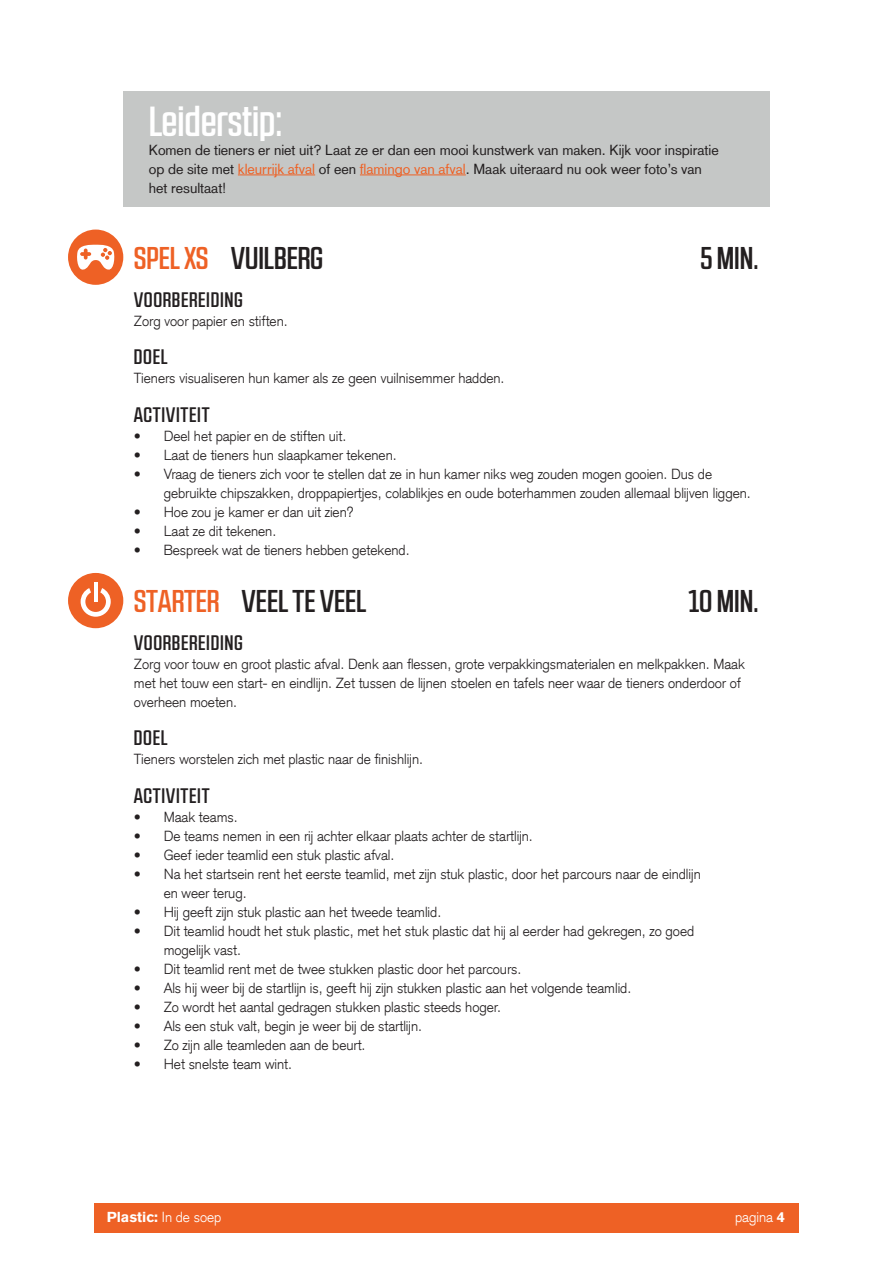
<style>
.page{position:relative;width:893px;height:1263px;background:#fff}
.page>*{position:absolute;margin:0;border:0;box-sizing:border-box;transform-origin:0 0}
.LEIDERSTIP{font:500 42px "RB No 2.1 a";color:#fff}
.onderdeel_kop{font:500 31.5px "RB No 2.1 a";color:#231f20}
.tussenkop{font:500 21px "RB No 2.1 a";letter-spacing:.03em;color:#231f20}
.broodtekst{font:300 14.25px/19px "Basic Commercial LT Com";letter-spacing:-.005em;color:#231f20}
.LEIDERSTIP_tekst{font:14.25px/19px "Basic Commercial LT Com";letter-spacing:-.005em;color:#231f20}
.t1{font:900 14.25px "Basic Commercial LT Com";letter-spacing:-.005em;color:#fff}
.t2{font:300 14.25px "Basic Commercial LT Com";letter-spacing:-.005em;color:#fff}
.s1{color:#ee6125}
.s2{font-weight:300}
.s3{font-weight:900}
</style>
<div class="page">
<div style="left:94px;top:1203px;width:705px;height:30px;background:#ee6125"></div>
<div style="left:123px;top:91px;width:647px;height:64px;background:#c5c7c6"></div>
<div style="left:123px;top:153px;width:647px;height:54px;background:#c5c7c6"></div>
<hr style="left:238px;top:175px;width:77px;height:1px;background:#ee6125">
<hr style="left:360px;top:175px;width:106px;height:1px;background:#ee6125">
<div style="left:68px;top:230px;width:55px;height:55px;background:#ee6125;border-radius:50%"></div>
<svg style="left:77px;top:244px;width:38px;height:26px"></svg>
<div style="left:68px;top:573px;width:55px;height:55px;background:#ee6125;border-radius:50%"></div>
<hr style="left:94px;top:582px;width:4px;height:20px;background:#fff">
<svg style="left:81px;top:588px;width:30px;height:29px"></svg>
<p class="LEIDERSTIP" style="left:149px;top:97px;width:135px">Leiderstip:</p>
<p class="LEIDERSTIP_tekst" style="left:149px;top:140px;width:571px">Komen de tieners er niet uit? Laat ze er dan een mooi kunstwerk van maken. Kijk voor inspiratie</p>
<p class="LEIDERSTIP_tekst" style="left:149px;top:159px;width:555px">op de site met <span class="s1">kleurrijk afval</span> of een <span class="s1">flamingo van afval</span>. Maak uiteraard nu ook weer foto’s van het resultaat!</p>
<p class="onderdeel_kop" style="left:134px;top:240px;width:191px"><span class="s1">SPEL XS</span> VUILBERG</p>
<p class="onderdeel_kop" style="left:700px;top:240px;width:60px">5 MIN.</p>
<p class="tussenkop" style="left:134px;top:288px;width:110px">VOORBEREIDING</p>
<p class="broodtekst" style="left:134px;top:312px;width:155px">Zorg voor papier en stiften.</p>
<p class="tussenkop" style="left:134px;top:345px;width:35px">DOEL</p>
<p class="broodtekst" style="left:134px;top:369px;width:372px">Tieners visualiseren hun kamer als ze geen vuilnisemmer hadden.</p>
<p class="tussenkop" style="left:134px;top:402px;width:77px">ACTIVITEIT</p>
<p class="broodtekst" style="left:134px;top:426px;width:214px">• Deel het papier en de stiften uit.</p>
<p class="broodtekst" style="left:134px;top:445px;width:264px">• Laat de tieners hun slaapkamer tekenen.</p>
<p class="broodtekst" style="left:164px;top:464px;width:589px;text-indent:-30px">• Vraag de tieners zich voor te stellen dat ze in hun kamer niks weg zouden mogen gooien. Dus de gebruikte chipszakken, droppapiertjes, colablikjes en oude boterhammen zouden allemaal blijven liggen.</p>
<p class="broodtekst" style="left:134px;top:502px;width:221px">• Hoe zou je kamer er dan uit zien?</p>
<p class="broodtekst" style="left:134px;top:521px;width:144px">• Laat ze dit tekenen.</p>
<p class="broodtekst" style="left:134px;top:540px;width:277px">• Bespreek wat de tieners hebben getekend.</p>
<p class="onderdeel_kop" style="left:134px;top:583px;width:234px"><span class="s1">STARTER</span> VEEL TE VEEL</p>
<p class="onderdeel_kop" style="left:689px;top:583px;width:72px">10 MIN.</p>
<p class="tussenkop" style="left:134px;top:631px;width:110px">VOORBEREIDING</p>
<p class="broodtekst" style="left:134px;top:655px;width:612px">Zorg voor touw en groot plastic afval. Denk aan flessen, grote verpakkingsmaterialen en melkpakken. Maak met het touw een start- en eindlijn. Zet tussen de lijnen stoelen en tafels neer waar de tieners onderdoor of overheen moeten.</p>
<p class="tussenkop" style="left:134px;top:726px;width:35px">DOEL</p>
<p class="broodtekst" style="left:134px;top:750px;width:291px">Tieners worstelen zich met plastic naar de finishlijn.</p>
<p class="tussenkop" style="left:134px;top:783px;width:77px">ACTIVITEIT</p>
<p class="broodtekst" style="left:134px;top:807px;width:105px">• Maak teams.</p>
<p class="broodtekst" style="left:134px;top:826px;width:400px">• De teams nemen in een rij achter elkaar plaats achter de startlijn.</p>
<p class="broodtekst" style="left:134px;top:845px;width:262px">• Geef ieder teamlid een stuk plastic afval.</p>
<p class="broodtekst" style="left:164px;top:864px;width:539px;text-indent:-30px">• Na het startsein rent het eerste teamlid, met zijn stuk plastic, door het parcours naar de eindlijn en weer terug.</p>
<p class="broodtekst" style="left:134px;top:902px;width:309px">• Hij geeft zijn stuk plastic aan het tweede teamlid.</p>
<p class="broodtekst" style="left:164px;top:921px;width:532px;text-indent:-30px">• Dit teamlid houdt het stuk plastic, met het stuk plastic dat hij al eerder had gekregen, zo goed mogelijk vast.</p>
<p class="broodtekst" style="left:134px;top:960px;width:389px">• Dit teamlid rent met de twee stukken plastic door het parcours.</p>
<p class="broodtekst" style="left:134px;top:979px;width:499px">• Als hij weer bij de startlijn is, geeft hij zijn stukken plastic aan het volgende teamlid.</p>
<p class="broodtekst" style="left:134px;top:998px;width:369px">• Zo wordt het aantal gedragen stukken plastic steeds hoger.</p>
<p class="broodtekst" style="left:134px;top:1017px;width:290px">• Als een stuk valt, begin je weer bij de startlijn.</p>
<p class="broodtekst" style="left:134px;top:1036px;width:233px">• Zo zijn alle teamleden aan de beurt.</p>
<p class="broodtekst" style="left:134px;top:1055px;width:160px">• Het snelste team wint.</p>
<p class="t1" style="left:107px;top:1208px;width:116px">Plastic: <span class="s2">In de soep</span></p>
<p class="t2" style="left:735px;top:1208px;width:51px">pagina <span class="s3">4</span></p>
</div>
